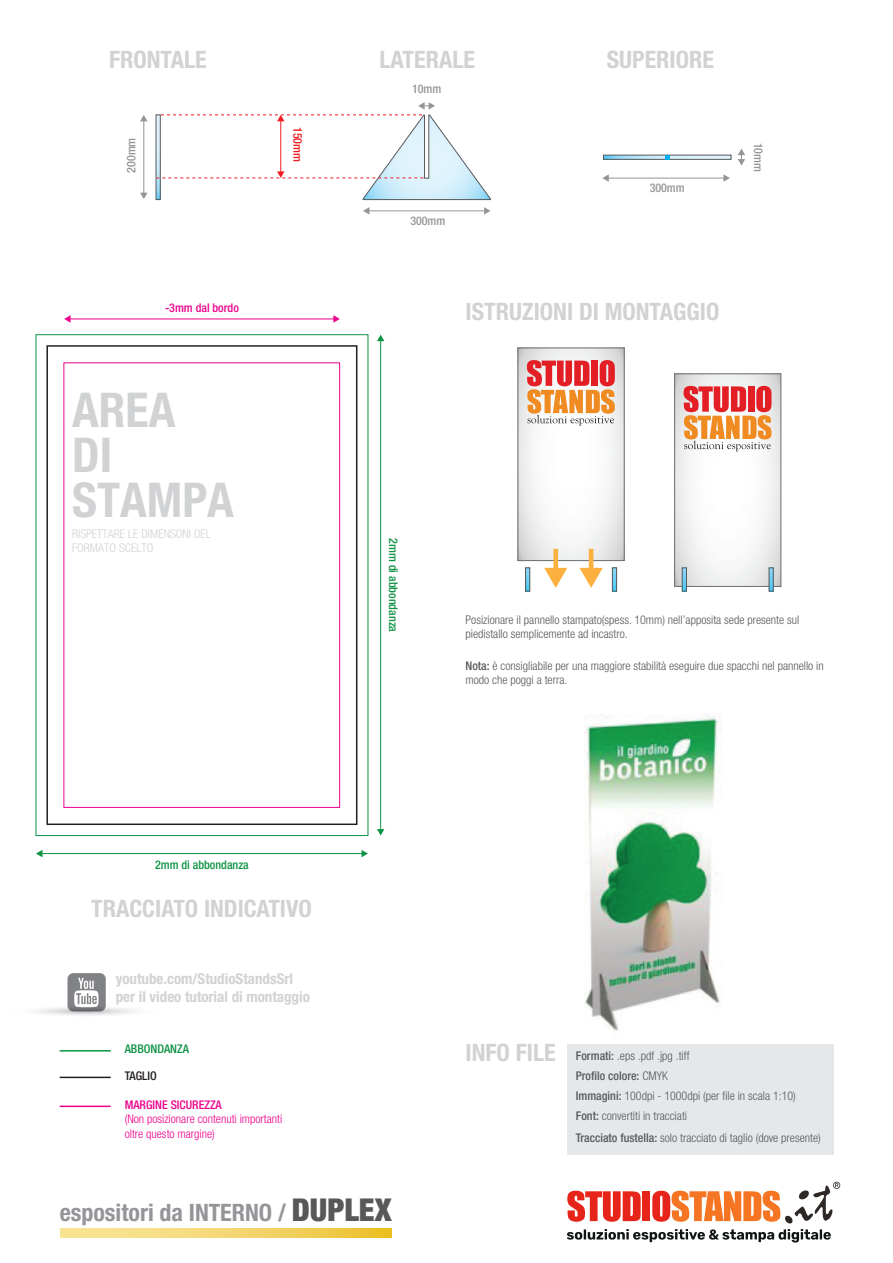
<style>
.page{position:relative;width:893px;height:1263px;background:#fff}
.page>*{position:absolute;margin:0;border:0;box-sizing:border-box;transform-origin:0 0}
.t1{font:700 condensed 48px/45px "Helvetica Neue LT Pro";color:#d1d2d4}
.t2{font:700 condensed 24px "Helvetica Neue LT Pro";color:#d1d2d4}
.t3{font:700 condensed 24px "Helvetica Neue LT Pro";color:#939598}
.t4{font:700 condensed 15px/18px "Helvetica Neue LT Pro";color:#d1d2d4}
.t5{font:300 condensed 12px/20px "Helvetica Neue LT Pro";color:#57585a}
.t6{font:300 condensed 12px/14.4px "Helvetica Neue LT Pro";color:#ed028c}
.t7{font:500 condensed 12px "Helvetica Neue LT Pro";color:#0d9344}
.t8{font:300 condensed 12px/14.4px "Helvetica Neue LT Pro";color:#d1d2d4}
.t9{font:500 condensed 12px "Helvetica Neue LT Pro";color:#ed028c}
.t10{font:500 condensed 12px "Helvetica Neue LT Pro";color:#939598}
.t11{font:500 condensed 12px "Helvetica Neue LT Pro";color:#231f20}
.t12{font:500 condensed 12px "Helvetica Neue LT Pro";color:#ee1d23}
.s1{font-weight:500}
.s2{font-weight:900;font-size:31.5px;color:#57585a}
.s3{font-weight:700;font-size:24px;color:#d1d2d4}
</style>
<div class="page">
<img style="left:584px;top:713px;width:138px;height:318px">
<svg style="left:60px;top:1228px;width:332px;height:9px;background:#f3d56b"></svg>
<div style="left:46px;top:345px;width:311px;height:480px;border:2px solid #231f20"></div>
<div style="left:64px;top:363px;width:276px;height:444px;border:1px solid #ed028c"></div>
<hr style="left:380px;top:340px;width:1px;height:490px;background:#0d9344">
<svg style="left:377px;top:335px;width:7px;height:6px"></svg>
<svg style="left:377px;top:829px;width:7px;height:6px"></svg>
<hr style="left:41px;top:853px;width:322px;height:1px;background:#0d9344">
<svg style="left:36px;top:850px;width:6px;height:7px"></svg>
<svg style="left:361px;top:850px;width:7px;height:7px"></svg>
<hr style="left:69px;top:319px;width:265px;height:1px;background:#ed028c">
<svg style="left:333px;top:315px;width:7px;height:8px"></svg>
<svg style="left:64px;top:315px;width:7px;height:8px"></svg>
<hr style="left:368px;top:210px;width:117px;height:1px;background:#939598">
<svg style="left:484px;top:207px;width:7px;height:8px"></svg>
<svg style="left:363px;top:207px;width:6px;height:8px"></svg>
<hr style="left:143px;top:120px;width:1px;height:74px;background:#939598">
<svg style="left:140px;top:115px;width:8px;height:6px"></svg>
<svg style="left:140px;top:193px;width:8px;height:6px"></svg>
<svg style="left:676px;top:375px;width:103px;height:210px"></svg>
<div style="left:674px;top:373px;width:107px;height:214px;border:1px solid #6c6d70"></div>
<svg style="left:684px;top:386px;width:87px;height:65px"></svg>
<svg style="left:520px;top:350px;width:103px;height:209px"></svg>
<div style="left:518px;top:348px;width:107px;height:213px;border:1px solid #6c6d70"></div>
<svg style="left:527px;top:360px;width:88px;height:66px"></svg>
<svg style="left:544px;top:549px;width:23px;height:39px"></svg>
<svg style="left:579px;top:549px;width:24px;height:39px"></svg>
<svg style="left:156px;top:102px;width:335px;height:98px"></svg>
<hr style="left:608px;top:178px;width:116px;height:1px;background:#939598">
<svg style="left:723px;top:174px;width:7px;height:8px"></svg>
<svg style="left:602px;top:174px;width:7px;height:8px"></svg>
<svg style="left:738px;top:149px;width:7px;height:17px"></svg>
<svg style="left:605px;top:157px;width:124px;height:1px"></svg>
<div style="left:603px;top:155px;width:128px;height:5px;border:1px solid #57585a"></div>
<svg style="left:665px;top:155px;width:4px;height:4px"></svg>
<svg style="left:527px;top:569px;width:1px;height:20px"></svg>
<div style="left:525px;top:567px;width:5px;height:24px;border:1px solid #57585a"></div>
<svg style="left:614px;top:569px;width:1px;height:20px"></svg>
<div style="left:612px;top:567px;width:5px;height:24px;border:1px solid #57585a"></div>
<svg style="left:684px;top:569px;width:1px;height:20px"></svg>
<div style="left:682px;top:567px;width:5px;height:24px;border:1px solid #57585a"></div>
<svg style="left:771px;top:569px;width:1px;height:20px"></svg>
<div style="left:769px;top:567px;width:5px;height:24px;border:1px solid #57585a"></div>
<svg style="left:67px;top:973px;width:39px;height:30px"></svg>
<svg style="left:8px;top:1003px;width:154px;height:15px"></svg>
<div style="left:567px;top:1044px;width:266px;height:111px;background:#e6e7e9"></div>
<hr style="left:60px;top:1050px;width:51px;height:1px;background:#0d9344">
<hr style="left:60px;top:1077px;width:51px;height:1px;background:#231f20">
<hr style="left:60px;top:1105px;width:51px;height:2px;background:#ed028c">
<svg style="left:567px;top:1182px;width:273px;height:60px"></svg>
<h2 class="t2" style="left:109px;top:45px;width:99px">FRONTALE</h2>
<h2 class="t2" style="left:379px;top:45px;width:97px">LATERALE</h2>
<h2 class="t2" style="left:607px;top:45px;width:109px">SUPERIORE</h2>
<p class="t10" style="left:124px;top:173px;width:37px;rotate:-90deg">200mm</p>
<p class="t12" style="left:305px;top:127px;width:37px;rotate:90deg">150mm</p>
<p class="t10" style="left:412px;top:82px;width:31px">10mm</p>
<p class="t10" style="left:410px;top:214px;width:37px">300mm</p>
<p class="t10" style="left:650px;top:181px;width:37px">300mm</p>
<p class="t10" style="left:766px;top:143px;width:31px;rotate:90deg">10mm</p>
<p class="t9" style="left:165px;top:300px;width:75px">-3mm dal bordo</p>
<h1 class="t1" style="left:72px;top:387px;width:163px">AREA<br>DI<br>STAMPA</h1>
<p class="t8" style="left:72px;top:526px;width:140px">RISPETTARE LE DIMENSONI DEL<br>FORMATO SCELTO</p>
<p class="t7" style="left:401px;top:538px;width:95px;rotate:90deg">2mm di abbondanza</p>
<h2 class="t2" style="left:465px;top:297px;width:255px">ISTRUZIONI DI MONTAGGIO</h2>
<p class="t5" style="left:465px;top:612px;width:335px;line-height:14.4px">Posizionare il pannello stampato(spess. 10mm) nell’apposita sede presente sul piedistallo semplicemente ad incastro.</p>
<p class="t5" style="left:465px;top:658px;width:360px;line-height:14.4px"><span class="s1">Nota:</span> è consigliabile per una maggiore stabilità eseguire due spacchi nel pannello in modo che poggi a terra.</p>
<p class="t7" style="left:155px;top:858px;width:95px">2mm di abbondanza</p>
<h2 class="t2" style="left:91px;top:894px;width:222px">TRACCIATO INDICATIVO</h2>
<p class="t4" style="left:116px;top:969px;width:196px">youtube.com/StudioStandsSrl per il video tutorial di montaggio</p>
<p class="t7" style="left:125px;top:1042px;width:66px">ABBONDANZA</p>
<p class="t11" style="left:125px;top:1068px;width:34px">TAGLIO</p>
<p class="t9" style="left:125px;top:1097px;width:99px">MARGINE SICUREZZA</p>
<p class="t6" style="left:125px;top:1112px;width:159px">(Non posizionare contenuti importanti oltre questo margine)</p>
<h2 class="t3" style="left:60px;top:1198px;width:333px">espositori da INTERNO / <span class="s2">DUPLEX</span></h2>
<p class="t5" style="left:576px;top:1046px;width:222px;text-indent:-110px"><span class="s3">INFO FILE</span> <span class="s1">Formati:</span> .eps .pdf .jpg .tiff<br><span class="s1">Profilo colore:</span> CMYK<br><span class="s1">Immagini:</span> 100dpi - 1000dpi (per file in scala 1:10)<br><span class="s1">Font:</span> convertiti in tracciati</p>
<p class="t5" style="left:576px;top:1127px;width:246px"><span class="s1">Tracciato fustella:</span> solo tracciato di taglio (dove presente)</p>
</div>
